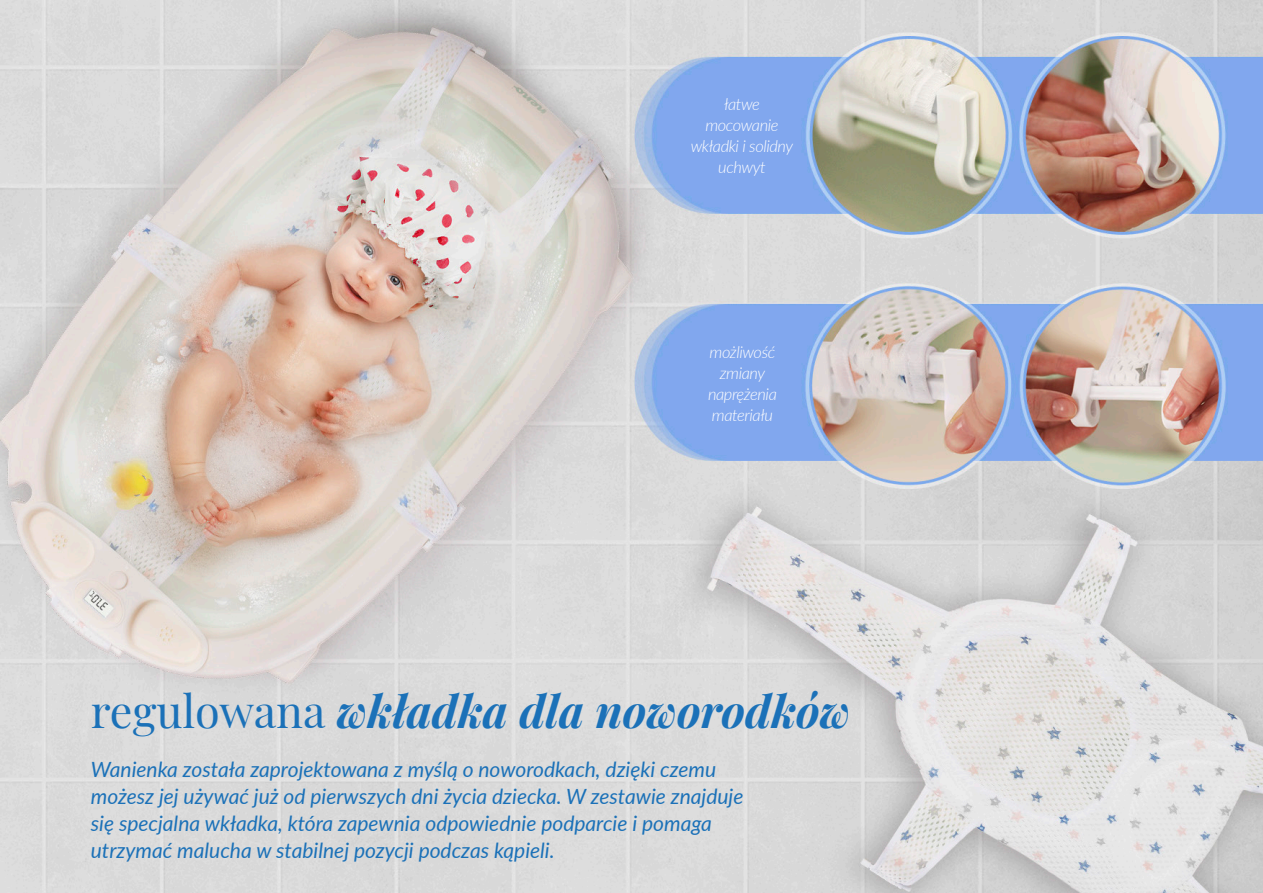
<style>
.page{position:relative;width:1263px;height:893px;background:#fff}
.page>*{position:absolute;margin:0;border:0;box-sizing:border-box;transform-origin:0 0}
.t1{font:italic 700 45px "Playfair Display";color:#1b71b8}
.t2{font:italic 21px/27px "Lato";color:#1b71b8}
.t3{font:italic 300 16.5px/21px "Lato";letter-spacing:-.025em;color:#fff;text-align:center}
.s1{font-weight:400;font-style:normal}
</style>
<div class="page">
<img style="left:0;top:0;width:1263px;height:893px">
<p class="t3" style="left:691px;top:93px;width:104px">łatwe mocowanie wkładki i solidny uchwyt</p>
<p class="t3" style="left:708px;top:341px;width:70px">możliwość zmiany naprężenia materiału</p>
<h1 class="t1" style="left:91px;top:675px;width:761px"><span class="s1">regulowana</span> wkładka dla noworodków</h1>
<p class="t2" style="left:91px;top:755px;width:654px">Wanienka została zaprojektowana z myślą o noworodkach, dzięki czemu możesz jej używać już od pierwszych dni życia dziecka. W zestawie znajduje się specjalna wkładka, która zapewnia odpowiednie podparcie i pomaga utrzymać malucha w stabilnej pozycji podczas kąpieli.</p>
</div>
